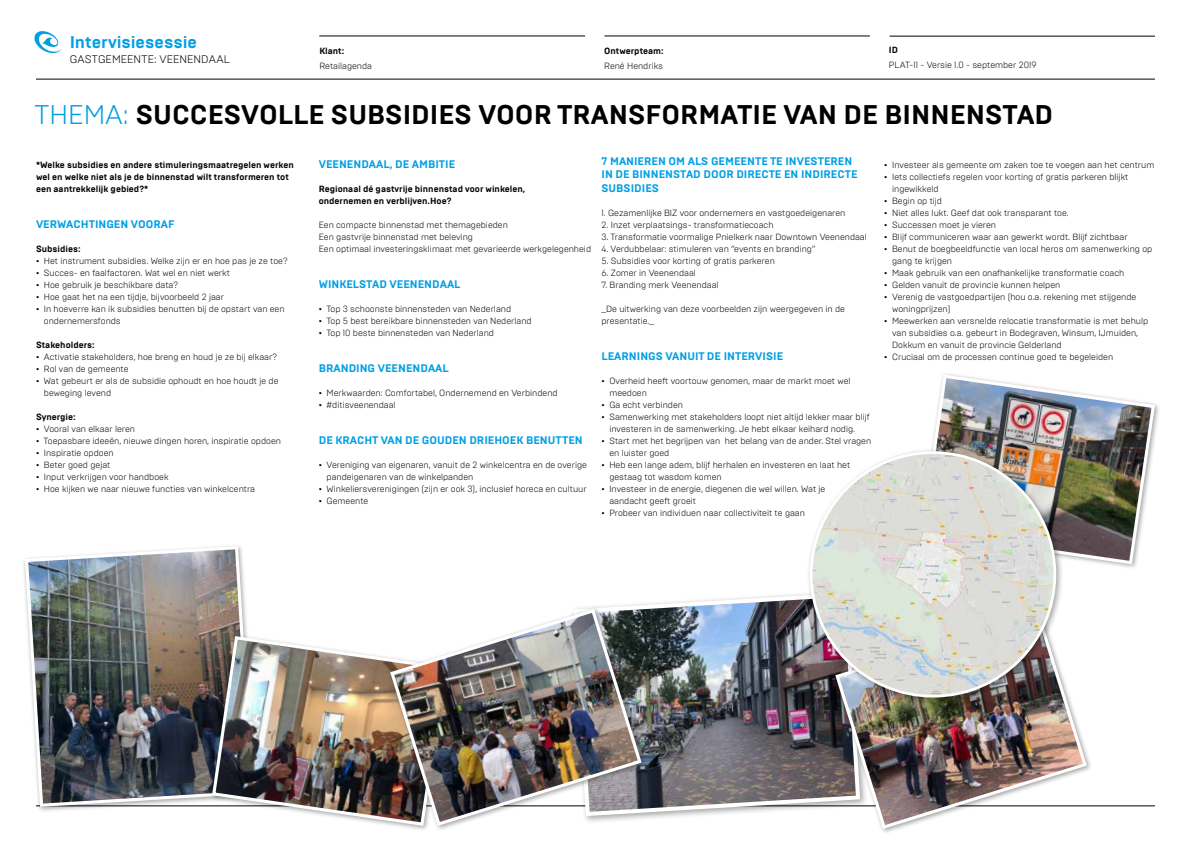
<style>
.page{position:relative;width:1191px;height:842px;background:#fff}
.page>*{position:absolute;margin:0;border:0;box-sizing:border-box;transform-origin:0 0}
.t1{font:700 27px "Brutal Type";color:#000}
.t2{font:700 17px "Brutal Type";color:#009fe3}
.t3{font:700 11px/13.2px "Brutal Type";color:#009fe3}
.t4{font:300 11px "Brutal Type";letter-spacing:.005em;color:#000}
.t5{font:300 9px/12px "Brutal Type";color:#000}
.t6{font:700 9px/12px "Brutal Type";color:#000}
.s1{font-weight:300;color:#009fe3}
</style>
<div class="page">
<hr style="left:36px;top:806px;width:1119px;height:1px;background:#000">
<hr style="left:319px;top:36px;width:266px;height:1px;background:#000">
<hr style="left:604px;top:36px;width:266px;height:1px;background:#000">
<hr style="left:889px;top:36px;width:266px;height:1px;background:#000">
<hr style="left:36px;top:79px;width:1119px;height:1px;background:#000">
<svg style="left:34px;top:31px;width:27px;height:22px"></svg>
<div style="left:22px;top:543px;width:237px;height:270px;background:#000;opacity:.35"></div>
<img style="left:23px;top:544px;width:232px;height:264px">
<img style="left:611px;top:594px;width:221px;height:224px">
<div style="left:209px;top:633px;width:243px;height:199px;background:#fff"></div>
<img style="left:210px;top:634px;width:177px;height:191px">
<img style="left:932px;top:374px;width:224px;height:192px">
<div style="left:387px;top:606px;width:260px;height:225px;background:#000;opacity:.35"></div>
<img style="left:388px;top:607px;width:255px;height:221px">
<div style="left:832px;top:609px;width:260px;height:226px;background:#fff"></div>
<img style="left:833px;top:677px;width:255px;height:154px">
<div style="left:806px;top:447px;width:257px;height:258px;background:#000;opacity:.35"></div>
<img style="left:811px;top:453px;width:243px;height:243px;border-radius:122px">
<h2 class="t2" style="left:70px;top:32px;width:129px">Intervisiesessie</h2>
<p class="t4" style="left:70px;top:53px;width:162px">GASTGEMEENTE: VEENENDAAL</p>
<p class="t6" style="left:319px;top:44px;width:26px">Klant:</p>
<p class="t5" style="left:319px;top:59px;width:54px">Retailagenda</p>
<p class="t6" style="left:604px;top:44px;width:61px">Ontwerpteam:</p>
<p class="t5" style="left:604px;top:59px;width:60px">René Hendriks</p>
<p class="t6" style="left:889px;top:44px;width:11px">ID</p>
<p class="t5" style="left:889px;top:59px;width:149px">PLAT-11 - Versie 1.0 - september 2019</p>
<h1 class="t1" style="left:34px;top:98px;width:1020px"><span class="s1">THEMA:</span> SUCCESVOLLE SUBSIDIES VOOR TRANSFORMATIE VAN DE BINNENSTAD</h1>
<p class="t6" style="left:36px;top:159px;width:259px">*Welke subsidies en andere stimuleringsmaatregelen werken wel en welke niet als je de binnenstad wilt transformeren tot een aantrekkelijk gebied?*</p>
<p class="t3" style="left:36px;top:218px;width:140px">VERWACHTINGEN VOORAF</p>
<p class="t6" style="left:36px;top:243px;width:46px">Subsidies:</p>
<p class="t5" style="left:36px;top:255px;width:253px">• Het instrument subsidies. Welke zijn er en hoe pas je ze toe?</p>
<p class="t5" style="left:36px;top:267px;width:195px">• Succes- en faalfactoren. Wat wel en niet werkt</p>
<p class="t5" style="left:36px;top:279px;width:143px">• Hoe gebruik je beschikbare data?</p>
<p class="t5" style="left:36px;top:291px;width:189px">• Hoe gaat het na een tijdje, bijvoorbeeld 2 jaar</p>
<p class="t5" style="left:44px;top:303px;width:242px;text-indent:-8px">• In hoeverre kan ik subsidies benutten bij de opstart van een ondernemersfonds</p>
<p class="t6" style="left:36px;top:339px;width:60px">Stakeholders:</p>
<p class="t5" style="left:36px;top:351px;width:242px">• Activatie stakeholders, hoe breng en houd je ze bij elkaar?</p>
<p class="t5" style="left:36px;top:363px;width:94px">• Rol van de gemeente</p>
<p class="t5" style="left:44px;top:375px;width:236px;text-indent:-8px">• Wat gebeurt er als de subsidie ophoudt en hoe houdt je de beweging levend</p>
<p class="t6" style="left:36px;top:411px;width:41px">Synergie:</p>
<p class="t5" style="left:36px;top:423px;width:101px">• Vooral van elkaar leren</p>
<p class="t5" style="left:36px;top:435px;width:246px">• Toepasbare ideeën, nieuwe dingen horen, inspiratie opdoen</p>
<p class="t5" style="left:36px;top:447px;width:79px">• Inspiratie opdoen</p>
<p class="t5" style="left:36px;top:459px;width:76px">• Beter goed gejat</p>
<p class="t5" style="left:36px;top:471px;width:134px">• Input verkrijgen voor handboek</p>
<p class="t5" style="left:36px;top:483px;width:221px">• Hoe kijken we naar nieuwe functies van winkelcentra</p>
<p class="t3" style="left:319px;top:158px;width:138px">VEENENDAAL, DE AMBITIE</p>
<p class="t6" style="left:319px;top:183px;width:208px">Regionaal dé gastvrije binnenstad voor winkelen, ondernemen en verblijven.Hoe?</p>
<p class="t5" style="left:319px;top:219px;width:274px">Een compacte binnenstad met themagebieden<br>Een gastvrije binnenstad met beleving<br>Een optimaal investeringsklimaat met gevarieerde werkgelegenheid</p>
<p class="t3" style="left:319px;top:278px;width:143px">WINKELSTAD VEENENDAAL</p>
<p class="t5" style="left:319px;top:303px;width:194px">• Top 3 schoonste binnensteden van Nederland</p>
<p class="t5" style="left:319px;top:315px;width:214px">• Top 5 best bereikbare binnensteden van Nederland</p>
<p class="t5" style="left:319px;top:327px;width:177px">• Top 10 beste binnensteden van Nederland</p>
<p class="t3" style="left:319px;top:362px;width:132px">BRANDING VEENENDAAL</p>
<p class="t5" style="left:319px;top:387px;width:240px">• Merkwaarden: Comfortabel, Ondernemend en Verbindend</p>
<p class="t5" style="left:319px;top:399px;width:78px">• #ditisveenendaal</p>
<p class="t3" style="left:319px;top:434px;width:265px">DE KRACHT VAN DE GOUDEN DRIEHOEK BENUTTEN</p>
<p class="t5" style="left:327px;top:459px;width:262px;text-indent:-8px">• Vereniging van eigenaren, vanuit de 2 winkelcentra en de overige pandeigenaren van de winkelpanden</p>
<p class="t5" style="left:319px;top:483px;width:269px">• Winkeliersverenigingen (zijn er ook 3), inclusief horeca en cultuur</p>
<p class="t5" style="left:319px;top:495px;width:51px">• Gemeente</p>
<p class="t3" style="left:601px;top:155px;width:258px">7 MANIEREN OM ALS GEMEENTE TE INVESTEREN<br>IN DE BINNENSTAD DOOR DIRECTE EN INDIRECTE<br>SUBSIDIES</p>
<p class="t5" style="left:601px;top:207px;width:245px">1. Gezamenlijke BIZ voor ondernemers en vastgoedeigenaren</p>
<p class="t5" style="left:601px;top:219px;width:173px">2. Inzet verplaatsings- transformatiecoach</p>
<p class="t5" style="left:601px;top:231px;width:267px">3. Transformatie voormalige Pnielkerk naar Downtown Veenendaal</p>
<p class="t5" style="left:601px;top:243px;width:215px">4. Verdubbelaar: stimuleren van “events en branding”</p>
<p class="t5" style="left:601px;top:255px;width:175px">5. Subsidies voor korting of gratis parkeren</p>
<p class="t5" style="left:601px;top:267px;width:96px">6. Zomer in Veenendaal</p>
<p class="t5" style="left:601px;top:279px;width:119px">7. Branding merk Veenendaal</p>
<p class="t5" style="left:601px;top:303px;width:245px">_De uitwerking van deze voorbeelden zijn weergegeven in de presentatie._</p>
<p class="t3" style="left:601px;top:350px;width:183px">LEARNINGS VANUIT DE INTERVISIE</p>
<p class="t5" style="left:609px;top:375px;width:243px;text-indent:-8px">• Overheid heeft voortouw genomen, maar de markt moet wel meedoen</p>
<p class="t5" style="left:601px;top:399px;width:83px">• Ga echt verbinden</p>
<p class="t5" style="left:609px;top:411px;width:262px;text-indent:-8px">• Samenwerking met stakeholders loopt niet altijd lekker maar blijf investeren in de samenwerking. Je hebt elkaar keihard nodig.</p>
<p class="t5" style="left:609px;top:435px;width:263px;text-indent:-8px">• Start met het begrijpen van het belang van de ander. Stel vragen en luister goed</p>
<p class="t5" style="left:609px;top:459px;width:242px;text-indent:-8px">• Heb een lange adem, blijf herhalen en investeren en laat het gestaag tot wasdom komen</p>
<p class="t5" style="left:609px;top:483px;width:217px;text-indent:-8px">• Investeer in de energie, diegenen die wel willen. Wat je aandacht geeft groeit</p>
<p class="t5" style="left:601px;top:507px;width:205px">• Probeer van individuen naar collectiviteit te gaan</p>
<p class="t5" style="left:884px;top:159px;width:272px">• Investeer als gemeente om zaken toe te voegen aan het centrum</p>
<p class="t5" style="left:892px;top:171px;width:238px;text-indent:-8px">• Iets collectiefs regelen voor korting of gratis parkeren blijkt ingewikkeld</p>
<p class="t5" style="left:884px;top:195px;width:59px">• Begin op tijd</p>
<p class="t5" style="left:884px;top:207px;width:186px">• Niet alles lukt. Geef dat ook transparant toe.</p>
<p class="t5" style="left:884px;top:219px;width:113px">• Successen moet je vieren</p>
<p class="t5" style="left:884px;top:231px;width:245px">• Blijf communiceren waar aan gewerkt wordt. Blijf zichtbaar</p>
<p class="t5" style="left:892px;top:243px;width:262px;text-indent:-8px">• Benut de boegbeeldfunctie van local heros om samenwerking op gang te krijgen</p>
<p class="t5" style="left:884px;top:267px;width:241px">• Maak gebruik van een onafhankelijke transformatie coach</p>
<p class="t5" style="left:884px;top:279px;width:178px">• Gelden vanuit de provincie kunnen helpen</p>
<p class="t5" style="left:892px;top:291px;width:246px;text-indent:-8px">• Verenig de vastgoedpartijen (hou o.a. rekening met stijgende woningprijzen)</p>
<p class="t5" style="left:892px;top:315px;width:258px;text-indent:-8px">• Meewerken aan versnelde relocatie transformatie is met behulp van subsidies o.a. gebeurt in Bodegraven, Winsum, IJmuiden,<br>Dokkum en vanuit de provincie Gelderland</p>
<p class="t5" style="left:884px;top:351px;width:230px">• Cruciaal om de processen continue goed te begeleiden</p>
</div>
